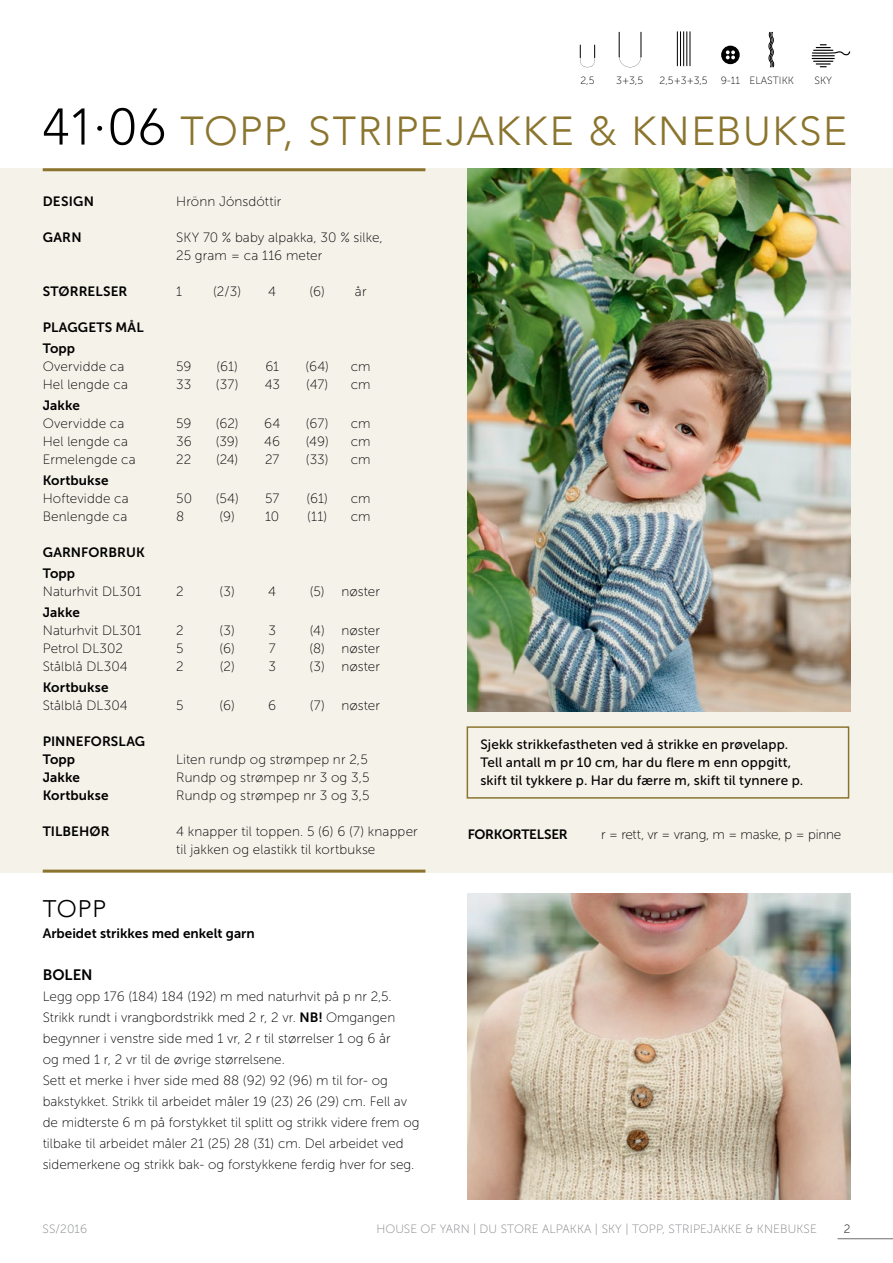
<style>
.page{position:relative;width:893px;height:1263px;background:#fff}
.page>*{position:absolute;margin:0;border:0;box-sizing:border-box;transform-origin:0 0}
.t1{font:300 40.5px "Avenir";letter-spacing:.04em;color:#8b752e}
.t2{font:300 24px "Avenir";color:#000}
.t3{font:15px "Museo Sans 700";color:#000}
.t4{font:13.5px/21px "Museo Sans 100";color:#000}
.t5{font:13.5px "Museo Sans 700";letter-spacing:.005em;color:#000}
.t6{font:13.5px "Museo Sans 500";letter-spacing:.01em;color:#000}
.t7{font:13.5px "Museo Sans 700";letter-spacing:-.02em;color:#000}
.t8{font:12px "Museo Sans 100";letter-spacing:.01em;color:#808285}
.t9{font:12px "Museo Sans 100";color:#000}
.t10{font:10.5px "Museo Sans 100";color:#000}
.s1{font-size:51px;color:#000}
.s2{font-family:"Museo Sans 700"}
</style>
<div class="page">
<hr style="left:838px;top:1238px;width:55px;height:1px;background:#6d6e71">
<div style="left:0;top:168px;width:893px;height:705px;background:#f5f2ea"></div>
<hr style="left:43px;top:168px;width:382px;height:3px;background:#8b752e">
<img style="left:468px;top:168px;width:382px;height:543px">
<div style="left:467px;top:726px;width:382px;height:73px;border:2px solid #8b752e"></div>
<hr style="left:43px;top:870px;width:382px;height:3px;background:#8b752e">
<svg style="left:812px;top:44px;width:38px;height:23px"></svg>
<hr style="left:677px;top:31px;width:1px;height:35px;background:#000">
<hr style="left:680px;top:31px;width:1px;height:35px;background:#000">
<hr style="left:683px;top:31px;width:1px;height:35px;background:#000">
<hr style="left:686px;top:31px;width:1px;height:35px;background:#000">
<hr style="left:689px;top:31px;width:1px;height:35px;background:#000">
<svg style="left:580px;top:45px;width:15px;height:22px"></svg>
<div style="left:721px;top:46px;width:19px;height:18px;background:#000;border-radius:50%"></div>
<svg style="left:726px;top:50px;width:9px;height:9px"></svg>
<svg style="left:619px;top:32px;width:22px;height:35px"></svg>
<img style="left:468px;top:893px;width:383px;height:306px">
<svg style="left:768px;top:31px;width:7px;height:37px"></svg>
<p class="t10" style="left:580px;top:75px;width:16px">2,5</p>
<p class="t10" style="left:616px;top:75px;width:28px">3+3,5</p>
<p class="t10" style="left:659px;top:75px;width:50px">2,5+3+3,5</p>
<p class="t10" style="left:721px;top:75px;width:21px">9-11</p>
<p class="t10" style="left:750px;top:75px;width:46px">ELASTIKK</p>
<p class="t10" style="left:814px;top:75px;width:19px">SKY</p>
<p class="t1" style="left:43px;top:107px;width:806px"><span class="s1">41·06</span> TOPP, STRIPEJAKKE &amp; KNEBUKSE</p>
<p class="t5" style="left:43px;top:194px;width:53px">DESIGN</p>
<p class="t4" style="left:176px;top:191px;width:107px">Hrönn Jónsdóttir</p>
<p class="t5" style="left:43px;top:230px;width:40px">GARN</p>
<p class="t4" style="left:176px;top:227px;width:208px">SKY 70 % baby alpakka, 30 % silke,</p>
<p class="t4" style="left:176px;top:245px;width:148px">25 gram = ca 116 meter</p>
<p class="t5" style="left:43px;top:284px;width:86px">STØRRELSER</p>
<p class="t4" style="left:176px;top:281px;width:7px">1</p>
<p class="t4" style="left:213px;top:281px;width:30px">(2/3)</p>
<p class="t4" style="left:268px;top:281px;width:9px">4</p>
<p class="t4" style="left:310px;top:281px;width:58px">(6) år</p>
<p class="t5" style="left:43px;top:320px;width:102px">PLAGGETS MÅL</p>
<p class="t5" style="left:43px;top:341px;width:34px">Topp</p>
<p class="t4" style="left:43px;top:356px;width:83px">Overvidde ca</p>
<p class="t4" style="left:176px;top:356px;width:17px">59</p>
<p class="t4" style="left:217px;top:356px;width:23px">(61)</p>
<p class="t4" style="left:265px;top:356px;width:15px">61</p>
<p class="t4" style="left:305px;top:356px;width:25px">(64)</p>
<p class="t4" style="left:351px;top:356px;width:21px">cm</p>
<p class="t4" style="left:43px;top:374px;width:87px">Hel lengde ca</p>
<p class="t4" style="left:176px;top:374px;width:17px">33</p>
<p class="t4" style="left:216px;top:374px;width:24px">(37)</p>
<p class="t4" style="left:265px;top:374px;width:17px">43</p>
<p class="t4" style="left:306px;top:374px;width:24px">(47)</p>
<p class="t4" style="left:351px;top:374px;width:21px">cm</p>
<p class="t5" style="left:43px;top:398px;width:39px">Jakke</p>
<p class="t4" style="left:43px;top:413px;width:83px">Overvidde ca</p>
<p class="t4" style="left:176px;top:413px;width:17px">59</p>
<p class="t4" style="left:216px;top:413px;width:24px">(62)</p>
<p class="t4" style="left:264px;top:413px;width:18px">64</p>
<p class="t4" style="left:306px;top:413px;width:24px">(67)</p>
<p class="t4" style="left:351px;top:413px;width:21px">cm</p>
<p class="t4" style="left:43px;top:431px;width:87px">Hel lengde ca</p>
<p class="t4" style="left:176px;top:431px;width:17px">36</p>
<p class="t4" style="left:216px;top:431px;width:24px">(39)</p>
<p class="t4" style="left:264px;top:431px;width:18px">46</p>
<p class="t4" style="left:306px;top:431px;width:24px">(49)</p>
<p class="t4" style="left:351px;top:431px;width:21px">cm</p>
<p class="t4" style="left:43px;top:449px;width:95px">Ermelengde ca</p>
<p class="t4" style="left:176px;top:449px;width:17px">22</p>
<p class="t4" style="left:216px;top:449px;width:24px">(24)</p>
<p class="t4" style="left:265px;top:449px;width:16px">27</p>
<p class="t4" style="left:306px;top:449px;width:24px">(33)</p>
<p class="t4" style="left:351px;top:449px;width:21px">cm</p>
<p class="t5" style="left:43px;top:473px;width:67px">Kortbukse</p>
<p class="t4" style="left:43px;top:488px;width:87px">Hoftevidde ca</p>
<p class="t4" style="left:176px;top:488px;width:17px">50</p>
<p class="t4" style="left:216px;top:488px;width:25px">(54)</p>
<p class="t4" style="left:265px;top:488px;width:16px">57</p>
<p class="t4" style="left:307px;top:488px;width:23px">(61)</p>
<p class="t4" style="left:351px;top:488px;width:21px">cm</p>
<p class="t4" style="left:43px;top:506px;width:86px">Benlengde ca</p>
<p class="t4" style="left:176px;top:506px;width:10px">8</p>
<p class="t4" style="left:220px;top:506px;width:61px">(9) 10</p>
<p class="t4" style="left:307px;top:506px;width:22px">(11)</p>
<p class="t4" style="left:351px;top:506px;width:21px">cm</p>
<p class="t5" style="left:43px;top:545px;width:104px">GARNFORBRUK</p>
<p class="t5" style="left:43px;top:566px;width:34px">Topp</p>
<p class="t4" style="left:43px;top:581px;width:100px">Naturhvit DL301</p>
<p class="t4" style="left:176px;top:581px;width:9px">2</p>
<p class="t4" style="left:220px;top:581px;width:17px">(3)</p>
<p class="t4" style="left:268px;top:581px;width:9px">4</p>
<p class="t4" style="left:310px;top:581px;width:72px">(5) nøster</p>
<p class="t5" style="left:43px;top:605px;width:39px">Jakke</p>
<p class="t4" style="left:43px;top:620px;width:100px">Naturhvit DL301</p>
<p class="t4" style="left:176px;top:620px;width:9px">2</p>
<p class="t4" style="left:220px;top:620px;width:17px">(3)</p>
<p class="t4" style="left:268px;top:620px;width:9px">3</p>
<p class="t4" style="left:310px;top:620px;width:72px">(4) nøster</p>
<p class="t4" style="left:43px;top:638px;width:82px">Petrol DL302</p>
<p class="t4" style="left:176px;top:638px;width:9px">5</p>
<p class="t4" style="left:220px;top:638px;width:17px">(6)</p>
<p class="t4" style="left:269px;top:638px;width:8px">7</p>
<p class="t4" style="left:309px;top:638px;width:72px">(8) nøster</p>
<p class="t4" style="left:43px;top:656px;width:87px">Stålblå DL304</p>
<p class="t4" style="left:176px;top:656px;width:9px">2</p>
<p class="t4" style="left:220px;top:656px;width:16px">(2)</p>
<p class="t4" style="left:268px;top:656px;width:9px">3</p>
<p class="t4" style="left:310px;top:656px;width:72px">(3) nøster</p>
<p class="t5" style="left:43px;top:680px;width:67px">Kortbukse</p>
<p class="t4" style="left:43px;top:695px;width:87px">Stålblå DL304</p>
<p class="t4" style="left:176px;top:695px;width:9px">5</p>
<p class="t4" style="left:220px;top:695px;width:17px">(6)</p>
<p class="t4" style="left:268px;top:695px;width:9px">6</p>
<p class="t4" style="left:310px;top:695px;width:72px">(7) nøster</p>
<p class="t5" style="left:43px;top:734px;width:104px">PINNEFORSLAG</p>
<p class="t5" style="left:43px;top:752px;width:34px">Topp</p>
<p class="t4" style="left:176px;top:749px;width:193px">Liten rundp og strømpep nr 2,5</p>
<p class="t5" style="left:43px;top:770px;width:39px">Jakke</p>
<p class="t4" style="left:176px;top:767px;width:195px">Rundp og strømpep nr 3 og 3,5</p>
<p class="t5" style="left:43px;top:788px;width:67px">Kortbukse</p>
<p class="t4" style="left:176px;top:785px;width:195px">Rundp og strømpep nr 3 og 3,5</p>
<p class="t5" style="left:43px;top:824px;width:68px">TILBEHØR</p>
<p class="t4" style="left:176px;top:822px;width:243px;line-height:18px">4 knapper til toppen. 5 (6) 6 (7) knapper til jakken og elastikk til kortbukse</p>
<p class="t2" style="left:43px;top:894px;width:65px">TOPP</p>
<p class="t5" style="left:43px;top:926px;width:214px">Arbeidet strikkes med enkelt garn</p>
<p class="t3" style="left:43px;top:966px;width:51px">BOLEN</p>
<p class="t4" style="left:43px;top:986px;width:354px">Legg opp 176 (184) 184 (192) m med naturhvit på p nr 2,5.<br>Strikk rundt i vrangbordstrikk med 2 r, 2 vr. <span class="s2">NB!</span> Omgangen begynner i venstre side med 1 vr, 2 r til størrelser 1 og 6 år</p>
<p class="t4" style="left:43px;top:1049px;width:244px">og med 1 r, 2 vr til de øvrige størrelsene.</p>
<p class="t4" style="left:43px;top:1070px;width:378px">Sett et merke i hver side med 88 (92) 92 (96) m til for- og bakstykket. Strikk til arbeidet måler 19 (23) 26 (29) cm. Fell av de midterste 6 m på forstykket til splitt og strikk videre frem og tilbake til arbeidet måler 21 (25) 28 (31) cm. Del arbeidet ved sidemerkene og strikk bak- og forstykkene ferdig hver for seg.</p>
<p class="t6" style="left:480px;top:737px;width:309px">Sjekk strikkefastheten ved å strikke en prøvelapp.</p>
<p class="t6" style="left:480px;top:755px;width:312px">Tell antall m pr 10 cm, har du flere m enn oppgitt,</p>
<p class="t6" style="left:480px;top:773px;width:324px">skift til tykkere p. Har du færre m, skift til tynnere p.</p>
<p class="t7" style="left:468px;top:827px;width:102px">FORKORTELSER</p>
<p class="t4" style="left:601px;top:824px;width:242px">r = rett, vr = vrang, m = maske, p = pinne</p>
<p class="t8" style="left:43px;top:1222px;width:46px">SS/2016</p>
<p class="t8" style="left:376px;top:1222px;width:442px">HOUSE OF YARN | DU STORE ALPAKKA | SKY | TOPP, STRIPEJAKKE &amp; KNEBUKSE</p>
<p class="t9" style="left:844px;top:1222px;width:8px">2</p>
</div>
